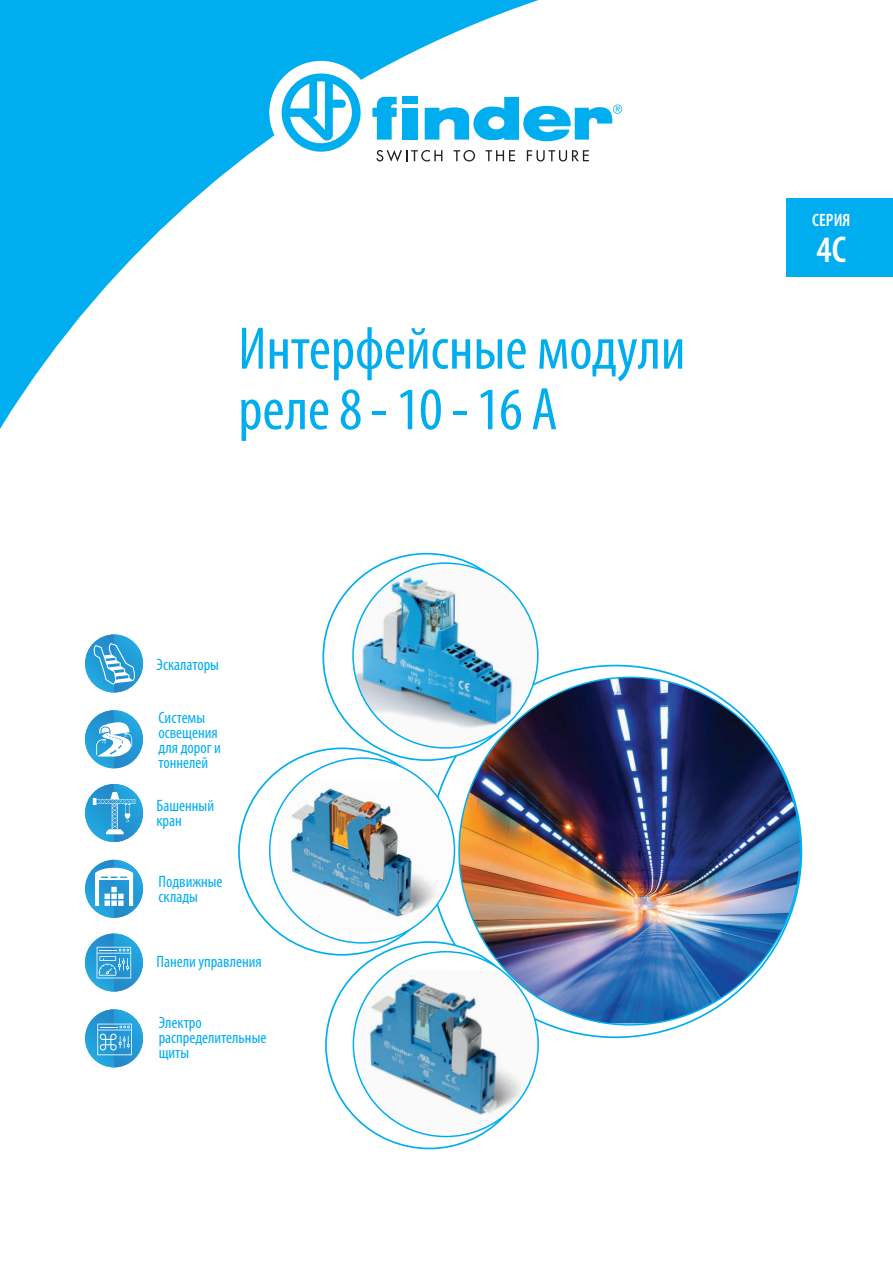
<style>
.page{position:relative;width:893px;height:1263px;background:#fff}
.page>*{position:absolute;margin:0;border:0;box-sizing:border-box;transform-origin:0 0}
.t1{font:condensed 60.6px/60.6px "Myriad Pro";color:#00aeef}
.t2{font:600 condensed 37.5px "Myriad Pro";color:#fff}
.t3{font:600 condensed 18px "Myriad Pro";color:#fff}
.t4{font:condensed 16.5px/15px "Myriad Pro";color:#00aeef}
</style>
<div class="page">
<div style="left:787px;top:198px;width:106px;height:78px;background:#00aeef"></div>
<svg style="left:0;top:0;width:551px;height:429px"></svg>
<div style="left:269px;top:61px;width:104px;height:103px;background:#fff;border-radius:50%"></div>
<svg style="left:282px;top:73px;width:79px;height:79px"></svg>
<svg style="left:425px;top:97px;width:197px;height:44px"></svg>
<svg style="left:372px;top:97px;width:25px;height:43px"></svg>
<div style="left:403px;top:108px;width:15px;height:32px;background:#00aeef"></div>
<div style="left:403px;top:97px;width:15px;height:7px;background:#00aeef"></div>
<svg style="left:376px;top:150px;width:66px;height:12px"></svg>
<svg style="left:454px;top:150px;width:21px;height:12px"></svg>
<svg style="left:485px;top:150px;width:30px;height:11px"></svg>
<svg style="left:527px;top:150px;width:62px;height:12px"></svg>
<img style="left:357px;top:969px;width:181px;height:163px">
<img style="left:459px;top:677px;width:342px;height:346px">
<img style="left:85px;top:634px;width:58px;height:58px">
<svg style="left:94px;top:643px;width:41px;height:42px;background:#54afde"></svg>
<img style="left:85px;top:710px;width:58px;height:58px">
<svg style="left:94px;top:721px;width:38px;height:35px"></svg>
<img style="left:85px;top:784px;width:58px;height:58px">
<svg style="left:93px;top:792px;width:42px;height:42px;background:#48a9db"></svg>
<img style="left:85px;top:860px;width:58px;height:58px">
<svg style="left:95px;top:868px;width:38px;height:38px"></svg>
<img style="left:85px;top:933px;width:58px;height:58px">
<svg style="left:97px;top:947px;width:34px;height:31px"></svg>
<img style="left:85px;top:1009px;width:58px;height:58px">
<svg style="left:97px;top:1024px;width:35px;height:31px"></svg>
<img style="left:353px;top:563px;width:185px;height:185px;border-radius:92px">
<img style="left:279px;top:780px;width:175px;height:153px">
<h1 class="t1" style="left:238px;top:318px;width:449px">Интерфейсные модули реле 8 - 10 - 16 A</h1>
<p class="t4" style="left:157px;top:657px;width:64px">Эскалаторы</p>
<p class="t4" style="left:158px;top:709px;width:64px">Системы освещения для дорог и тоннелей</p>
<p class="t4" style="left:157px;top:797px;width:59px">Башенный кран</p>
<p class="t4" style="left:159px;top:874px;width:66px">Подвижные склады</p>
<p class="t4" style="left:156px;top:954px;width:107px">Панели управления</p>
<p class="t4" style="left:159px;top:1015px;width:109px">Электро распределительные щиты</p>
<p class="t3" style="left:812px;top:210px;width:40px">СЕРИЯ</p>
<h2 class="t2" style="left:816px;top:229px;width:31px">4C</h2>
</div>
